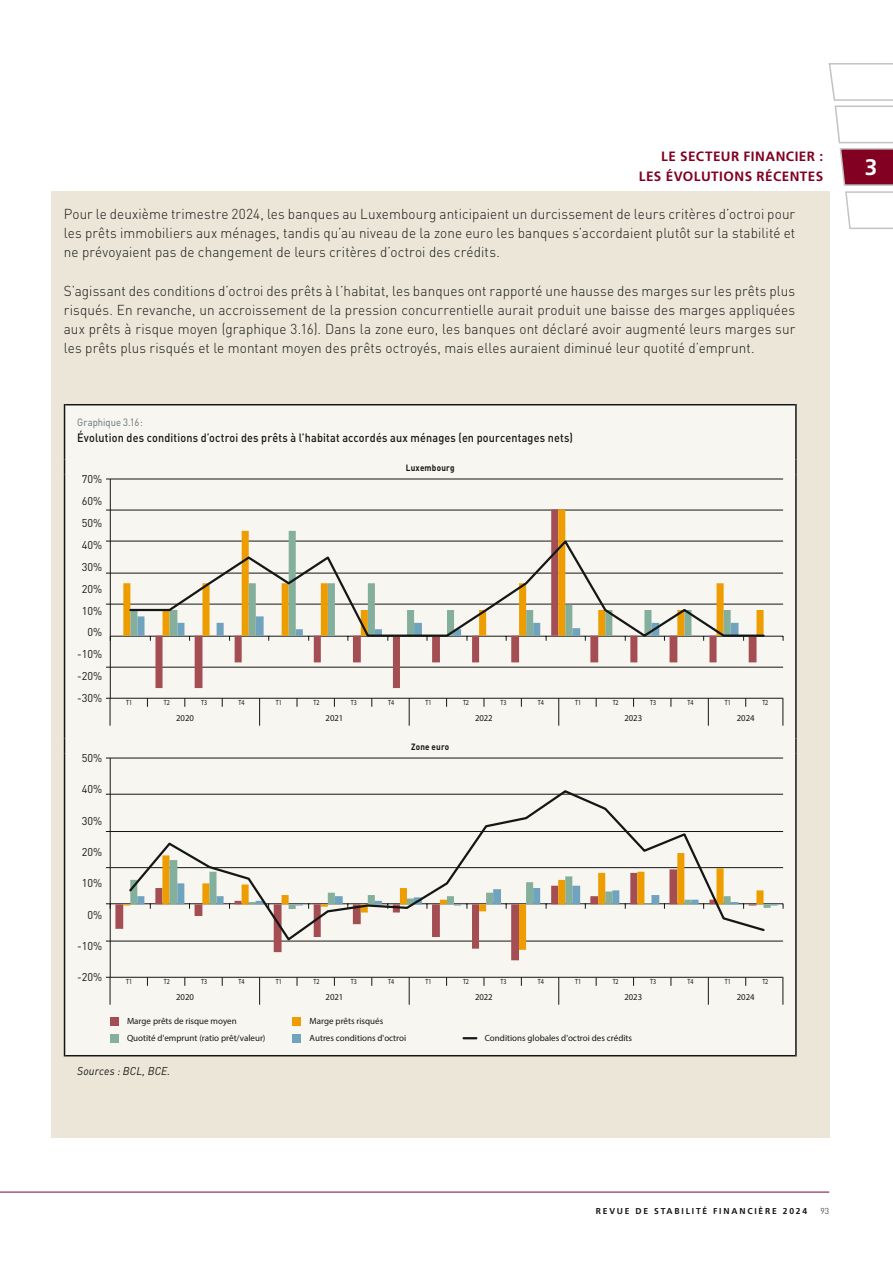
<style>
.page{position:relative;width:893px;height:1263px;background:#fff}
.page>*{position:absolute;margin:0;border:0;box-sizing:border-box;transform-origin:0 0}
.t1{font:700 22.5px "Frutiger LT Pro";color:#fff}
.t2{font:300 14.25px/19.2px "DIN Pro";letter-spacing:.005em;color:#151616;text-align:justify;scale:.95 1}
.t3{font:700 13.5px/19.5px "Frutiger LT Pro";letter-spacing:.035em;color:#820022;text-align:right}
.t4{font:500 12px "DIN Pro";letter-spacing:.015em;color:#151616;scale:.9 1}
.t5{font:11.25px/21.9px "DIN Pro";letter-spacing:-.005em;color:#151616;text-align:right}
.t6{font:italic 11.25px "DIN Pro";letter-spacing:.015em;color:#151616;scale:.95 1}
.t7{font:10.5px "DIN Pro";color:#637077;scale:.9 1}
.t8{font:9px/17px "DIN Pro";color:#151616}
.t9{font:700 9px "DIN Pro";letter-spacing:.025em;color:#151616;scale:.9 1}
.t10{font:700 8.55px "Frutiger LT Pro";letter-spacing:.21em;color:#151616}
.t11{font:300 8.55px "DIN Pro";color:#151616}
.t12{font:7.5px "DIN Pro";letter-spacing:-.005em;color:#151616;scale:.8 1}
</style>
<div class="page">
<hr style="left:0;top:1192px;width:829px;height:1px;background:#820022">
<svg style="left:828px;top:63px;width:65px;height:167px"></svg>
<div style="left:51px;top:191px;width:778px;height:946px;background:#ebe6d7"></div>
<div style="left:65px;top:405px;width:730px;height:650px;background:#f8f6f0"></div>
<hr style="left:65px;top:404px;width:730px;height:1px;background:#151616">
<hr style="left:64px;top:404px;width:1px;height:55px;background:#151616">
<hr style="left:795px;top:404px;width:2px;height:55px;background:#151616">
<svg style="left:64px;top:459px;width:1px;height:16px"></svg>
<hr style="left:64px;top:475px;width:1px;height:263px;background:#151616">
<hr style="left:795px;top:475px;width:2px;height:263px;background:#151616">
<svg style="left:64px;top:738px;width:1px;height:16px"></svg>
<hr style="left:64px;top:754px;width:1px;height:302px;background:#151616">
<hr style="left:795px;top:754px;width:2px;height:302px;background:#151616">
<hr style="left:65px;top:1055px;width:730px;height:1px;background:#151616">
<svg style="left:795px;top:459px;width:2px;height:16px"></svg>
<svg style="left:795px;top:738px;width:2px;height:16px"></svg>
<svg style="left:783px;top:698px;width:1px;height:28px"></svg>
<svg style="left:708px;top:699px;width:1px;height:27px"></svg>
<svg style="left:558px;top:699px;width:1px;height:27px"></svg>
<svg style="left:409px;top:699px;width:1px;height:27px"></svg>
<svg style="left:259px;top:699px;width:1px;height:27px"></svg>
<svg style="left:110px;top:699px;width:1px;height:27px"></svg>
<hr style="left:110px;top:479px;width:1px;height:219px;background:#151616">
<hr style="left:106px;top:479px;width:677px;height:1px;background:#151616">
<hr style="left:106px;top:510px;width:677px;height:1px;background:#151616">
<hr style="left:106px;top:541px;width:677px;height:1px;background:#151616">
<hr style="left:106px;top:573px;width:677px;height:1px;background:#151616">
<hr style="left:106px;top:604px;width:677px;height:1px;background:#151616">
<hr style="left:106px;top:667px;width:677px;height:1px;background:#151616">
<hr style="left:106px;top:698px;width:677px;height:1px;background:#151616">
<hr style="left:110px;top:636px;width:673px;height:1px;background:#151616">
<svg style="left:155px;top:638px;width:601px;height:50px;background:#eae0db"></svg>
<svg style="left:123px;top:509px;width:641px;height:127px;background:#ede8de"></svg>
<div style="left:130px;top:531px;width:601px;height:7px;background:#f8f6f0"></div>
<svg style="left:137px;top:638px;width:607px;height:3px;background:#e5d5d1"></svg>
<svg style="left:128px;top:538px;width:638px;height:100px;background:#dfdaca"></svg>
<svg style="left:464px;top:1037px;width:12px;height:2px"></svg>
<svg style="left:783px;top:977px;width:1px;height:28px"></svg>
<svg style="left:708px;top:978px;width:1px;height:27px"></svg>
<svg style="left:558px;top:978px;width:1px;height:27px"></svg>
<svg style="left:409px;top:978px;width:1px;height:27px"></svg>
<svg style="left:259px;top:978px;width:1px;height:27px"></svg>
<svg style="left:110px;top:978px;width:1px;height:27px"></svg>
<div style="left:110px;top:1017px;width:9px;height:8px;background:#a44e53"></div>
<div style="left:110px;top:1034px;width:9px;height:8px;background:#85af9d"></div>
<div style="left:293px;top:1017px;width:8px;height:8px;background:#ee9d00"></div>
<div style="left:293px;top:1034px;width:8px;height:8px;background:#6fa3be"></div>
<hr style="left:110px;top:758px;width:1px;height:219px;background:#151616">
<hr style="left:106px;top:758px;width:677px;height:1px;background:#151616">
<hr style="left:106px;top:794px;width:677px;height:1px;background:#151616">
<hr style="left:106px;top:831px;width:677px;height:1px;background:#151616">
<hr style="left:106px;top:867px;width:677px;height:1px;background:#151616">
<hr style="left:106px;top:941px;width:677px;height:1px;background:#151616">
<hr style="left:106px;top:977px;width:677px;height:1px;background:#151616">
<hr style="left:106px;top:903px;width:677px;height:1px;background:#151616">
<div style="left:115px;top:869px;width:641px;height:91px;background:#f8f6f0"></div>
<div style="left:123px;top:853px;width:640px;height:97px;background:#f8f6f0"></div>
<svg style="left:766px;top:860px;width:18px;height:49px"></svg>
<svg style="left:127px;top:789px;width:639px;height:153px;background:#e6e2d8"></svg>
<p class="t3" style="left:639px;top:147px;width:186px">LE SECTEUR FINANCIER :<br>LES ÉVOLUTIONS RÉCENTES</p>
<h1 class="t1" style="left:865px;top:154px;width:14px">3</h1>
<p class="t2" style="left:64px;top:204px;width:771px">Pour le deuxième trimestre 2024, les banques au Luxembourg anticipaient un durcissement de leurs critères d’octroi pour les prêts immobiliers aux ménages, tandis qu’au niveau de la zone euro les banques s’accordaient plutôt sur la stabilité et ne prévoyaient pas de changement de leurs critères d’octroi des crédits.</p>
<p class="t2" style="left:64px;top:280px;width:771px">S’agissant des conditions d’octroi des prêts à l’habitat, les banques ont rapporté une hausse des marges sur les prêts plus risqués. En revanche, un accroissement de la pression concurrentielle aurait produit une baisse des marges appliquées aux prêts à risque moyen (graphique 3.16). Dans la zone euro, les banques ont déclaré avoir augmenté leurs marges sur les prêts plus risqués et le montant moyen des prêts octroyés, mais elles auraient diminué leur quotité d’emprunt.</p>
<p class="t7" style="left:77px;top:415px;width:74px">Graphique 3.16:</p>
<p class="t4" style="left:77px;top:430px;width:552px">Évolution des conditions d’octroi des prêts à l’habitat accordés aux ménages (en pourcentages nets)</p>
<p class="t9" style="left:406px;top:461px;width:56px">Luxembourg</p>
<p class="t5" style="left:77px;top:467px;width:26px">70%<br>60%<br>50%<br>40%<br>30%<br>20%<br>10%<br>0% -10% -20% -30%</p>
<p class="t8" style="left:176px;top:710px;width:19px">2020</p>
<p class="t8" style="left:326px;top:710px;width:19px">2021</p>
<p class="t8" style="left:475px;top:710px;width:19px">2022</p>
<p class="t8" style="left:624px;top:710px;width:19px">2023</p>
<p class="t8" style="left:737px;top:709px;width:19px">2024</p>
<p class="t12" style="left:126px;top:698px;width:9px">T1</p>
<p class="t12" style="left:164px;top:698px;width:9px">T2</p>
<p class="t12" style="left:201px;top:698px;width:9px">T3</p>
<p class="t12" style="left:239px;top:698px;width:9px">T4</p>
<p class="t12" style="left:276px;top:698px;width:9px">T1</p>
<p class="t12" style="left:313px;top:698px;width:9px">T2</p>
<p class="t12" style="left:351px;top:698px;width:9px">T3</p>
<p class="t12" style="left:388px;top:698px;width:9px">T4</p>
<p class="t12" style="left:426px;top:698px;width:9px">T1</p>
<p class="t12" style="left:463px;top:698px;width:9px">T2</p>
<p class="t12" style="left:500px;top:698px;width:9px">T3</p>
<p class="t12" style="left:538px;top:698px;width:9px">T4</p>
<p class="t12" style="left:575px;top:698px;width:9px">T1</p>
<p class="t12" style="left:613px;top:698px;width:9px">T2</p>
<p class="t12" style="left:650px;top:698px;width:9px">T3</p>
<p class="t12" style="left:687px;top:698px;width:9px">T4</p>
<p class="t12" style="left:725px;top:698px;width:9px">T1</p>
<p class="t12" style="left:762px;top:698px;width:9px">T2</p>
<p class="t9" style="left:411px;top:740px;width:44px">Zone euro</p>
<p class="t5" style="left:82px;top:746px;width:22px">50%</p>
<p class="t5" style="left:82px;top:778px;width:22px">40%</p>
<p class="t5" style="left:82px;top:809px;width:22px">30%</p>
<p class="t5" style="left:82px;top:840px;width:22px">20%</p>
<p class="t5" style="left:82px;top:872px;width:22px">10%</p>
<p class="t5" style="left:87px;top:903px;width:16px">0%</p>
<p class="t5" style="left:77px;top:934px;width:26px">-10%</p>
<p class="t5" style="left:77px;top:966px;width:26px">-20%</p>
<p class="t12" style="left:126px;top:977px;width:9px">T1</p>
<p class="t12" style="left:164px;top:977px;width:9px">T2</p>
<p class="t12" style="left:201px;top:977px;width:9px">T3</p>
<p class="t12" style="left:239px;top:977px;width:9px">T4</p>
<p class="t12" style="left:276px;top:977px;width:9px">T1</p>
<p class="t12" style="left:313px;top:977px;width:9px">T2</p>
<p class="t12" style="left:351px;top:977px;width:9px">T3</p>
<p class="t12" style="left:388px;top:977px;width:9px">T4</p>
<p class="t12" style="left:426px;top:977px;width:9px">T1</p>
<p class="t12" style="left:463px;top:977px;width:9px">T2</p>
<p class="t12" style="left:500px;top:977px;width:9px">T3</p>
<p class="t12" style="left:538px;top:977px;width:9px">T4</p>
<p class="t12" style="left:575px;top:977px;width:9px">T1</p>
<p class="t12" style="left:613px;top:977px;width:9px">T2</p>
<p class="t12" style="left:650px;top:977px;width:9px">T3</p>
<p class="t12" style="left:687px;top:977px;width:9px">T4</p>
<p class="t12" style="left:725px;top:977px;width:9px">T1</p>
<p class="t12" style="left:762px;top:977px;width:9px">T2</p>
<p class="t8" style="left:127px;top:1012px;width:140px">Marge prêts de risque moyen<br>Quotité d'emprunt (ratio prêt/valeur)</p>
<p class="t8" style="left:310px;top:1012px;width:98px">Marge prêts risqués<br>Autres conditions d'octroi</p>
<p class="t6" style="left:77px;top:1064px;width:99px">Sources : BCL, BCE.</p>
<p class="t8" style="left:176px;top:989px;width:19px">2020</p>
<p class="t8" style="left:326px;top:989px;width:19px">2021</p>
<p class="t8" style="left:475px;top:989px;width:19px">2022</p>
<p class="t8" style="left:624px;top:989px;width:19px">2023</p>
<p class="t8" style="left:737px;top:988px;width:19px">2024</p>
<p class="t8" style="left:485px;top:1029px;width:149px">Conditions globales d'octroi des crédits</p>
<p class="t10" style="left:596px;top:1206px;width:213px">REVUE DE STABILITÉ FINANCIÈRE 2024</p>
<p class="t11" style="left:820px;top:1205px;width:10px">93</p>
</div>
